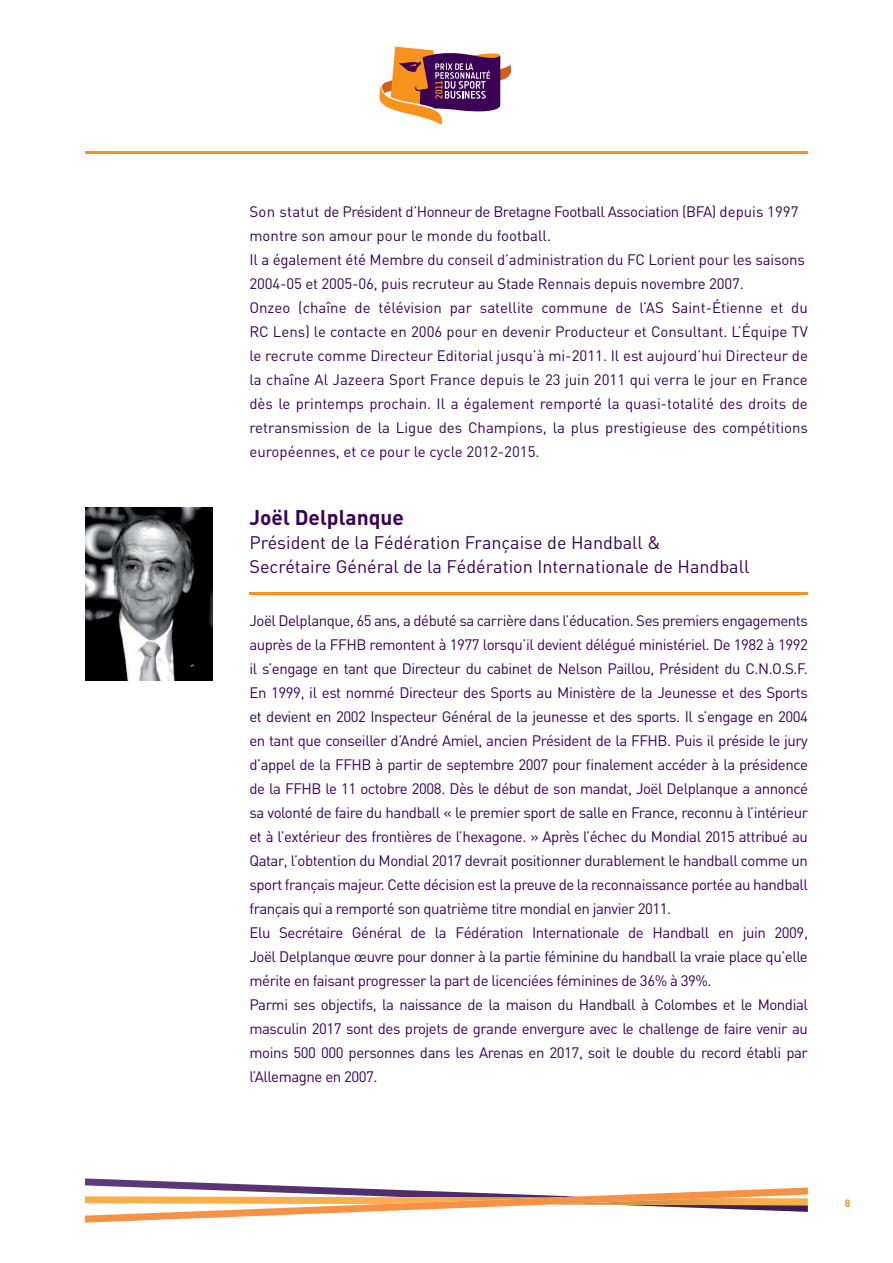
<style>
.page{position:relative;width:893px;height:1263px;background:#fff}
.page>*{position:absolute;margin:0;border:0;box-sizing:border-box;transform-origin:0 0}
.t1{font:700 21px "DIN";color:#3b0056}
.t2{font:18px/24px "DIN";color:#3b0056}
.t3{font:15px/24px "DIN";letter-spacing:-.03em;color:#3b0056}
.t4{font:15px/24px "DIN";color:#3b0056}
.t5{font:700 10.5px "DIN";color:#f7931d}
</style>
<div class="page">
<svg style="left:379px;top:47px;width:133px;height:78px"></svg>
<img style="left:85px;top:508px;width:127px;height:172px">
<hr style="left:249px;top:592px;width:559px;height:3px;background:#f7931d">
<hr style="left:85px;top:151px;width:723px;height:3px;background:#f7931d">
<svg style="left:85px;top:1178px;width:723px;height:44px"></svg>
<p class="t4" style="left:249px;top:199px;width:560px">Son statut de Président d’Honneur de Bretagne Football Association (BFA) depuis 1997 montre son amour pour le monde du football.<br>Il a également été Membre du conseil d’administration du FC Lorient pour les saisons 2004-05 et 2005-06, puis recruteur au Stade Rennais depuis novembre 2007.<br>Onzeo (chaîne de télévision par satellite commune de l’AS Saint-Étienne et du RC Lens) le contacte en 2006 pour en devenir Producteur et Consultant. L’Équipe TV le recrute comme Directeur Editorial jusqu’à mi-2011. Il est aujourd’hui Directeur de la chaîne Al Jazeera Sport France depuis le 23 juin 2011 qui verra le jour en France dès le printemps prochain. Il a également remporté la quasi-totalité des droits de retransmission de la Ligue des Champions, la plus prestigieuse des compétitions européennes, et ce pour le cycle 2012-2015.</p>
<h1 class="t1" style="left:249px;top:504px;width:156px">Joël Delplanque</h1>
<p class="t2" style="left:249px;top:530px;width:501px">Président de la Fédération Française de Handball &amp;<br>Secrétaire Général de la Fédération Internationale de Handball</p>
<p class="t3" style="left:249px;top:608px;width:560px">Joël Delplanque, 65 ans, a débuté sa carrière dans l’éducation. Ses premiers engagements auprès de la FFHB remontent à 1977 lorsqu’il devient délégué ministériel. De 1982 à 1992 il s’engage en tant que Directeur du cabinet de Nelson Paillou, Président du C.N.O.S.F.<br>En 1999, il est nommé Directeur des Sports au Ministère de la Jeunesse et des Sports et devient en 2002 Inspecteur Général de la jeunesse et des sports. Il s’engage en 2004 en tant que conseiller d’André Amiel, ancien Président de la FFHB. Puis il préside le jury d’appel de la FFHB à partir de septembre 2007 pour finalement accéder à la présidence de la FFHB le 11 octobre 2008. Dès le début de son mandat, Joël Delplanque a annoncé sa volonté de faire du handball « le premier sport de salle en France, reconnu à l’intérieur et à l’extérieur des frontières de l’hexagone. » Après l’échec du Mondial 2015 attribué au Qatar, l’obtention du Mondial 2017 devrait positionner durablement le handball comme un sport français majeur. Cette décision est la preuve de la reconnaissance portée au handball français qui a remporté son quatrième titre mondial en janvier 2011.<br>Elu Secrétaire Général de la Fédération Internationale de Handball en juin 2009, Joël Delplanque œuvre pour donner à la partie féminine du handball la vraie place qu’elle mérite en faisant progresser la part de licenciées féminines de 36% à 39%.<br>Parmi ses objectifs, la naissance de la maison du Handball à Colombes et le Mondial masculin 2017 sont des projets de grande envergure avec le challenge de faire venir au moins 500 000 personnes dans les Arenas en 2017, soit le double du record établi par l’Allemagne en 2007.</p>
<p class="t5" style="left:845px;top:1196px;width:7px">8</p>
</div>
